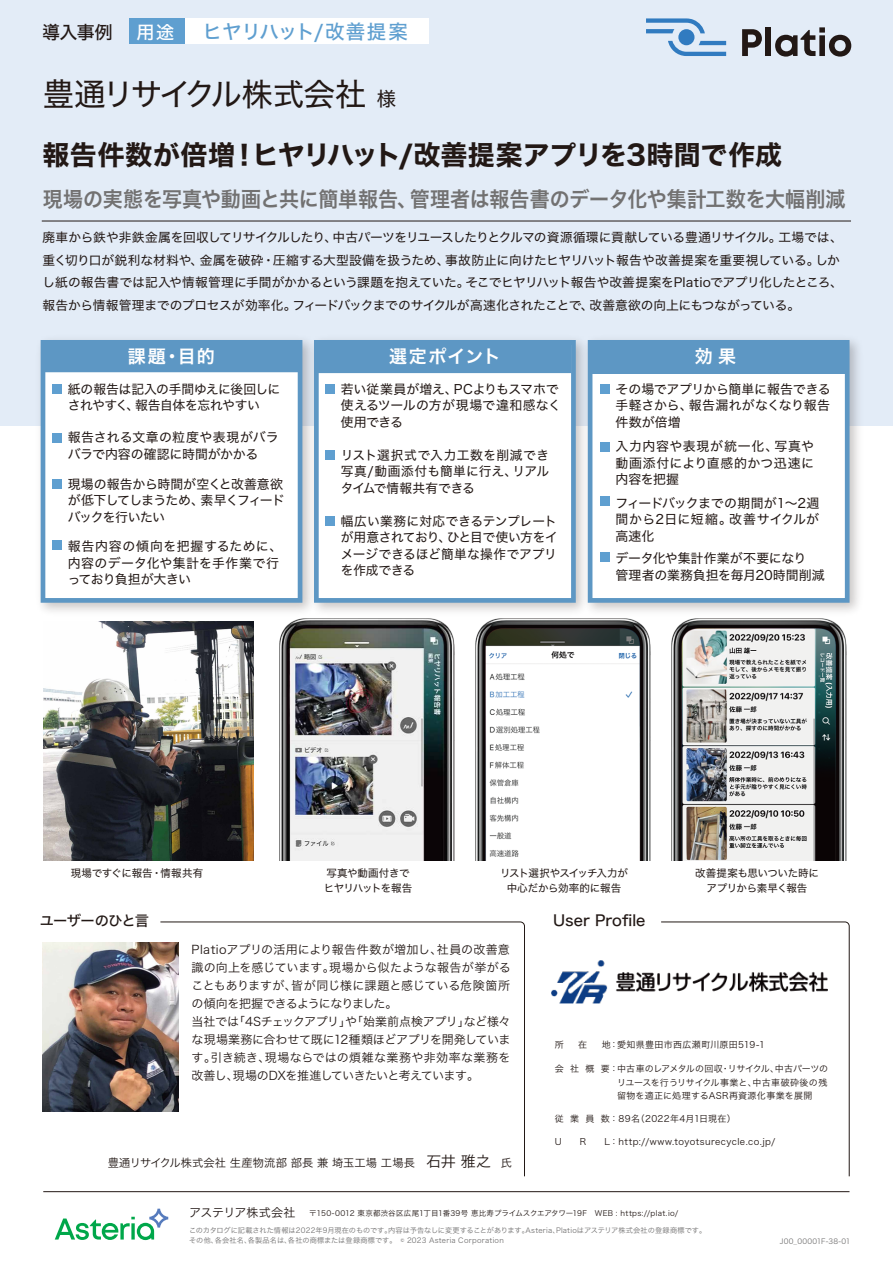
<style>
.page{position:relative;width:893px;height:1263px;background:#fff}
.page>*{position:absolute;margin:0;border:0;box-sizing:border-box;transform-origin:0 0}
.t1{font:31.5px "Hiragino Sans W4";letter-spacing:-.06em;color:#221815}
.t2{font:27px "Hiragino Sans W7";color:#221815}
.t3{font:21px "Hiragino Sans W6";letter-spacing:-.005em;color:#727171;scale:.95 1}
.t4{font:19.5px "Hiragino Sans W5";letter-spacing:-.005em;color:#5f9fd0}
.t5{font:18px "Hiragino Sans W6";letter-spacing:.075em;color:#fff}
.t6{font:18px "Hiragino Sans W5";color:#221815}
.t7{font:18px "Hiragino Sans W5";color:#fff}
.t8{font:15px "Hiragino Sans W5";letter-spacing:.005em;color:#221815}
.t9{font:14.25px "Hiragino Sans W5";letter-spacing:-.05em;color:#221815}
.t10{font:12.9px/16.5px "Hiragino Sans W4";letter-spacing:-.005em;color:#221815;text-align:justify}
.t11{font:12.9px/16.5px "Hiragino Sans W4";letter-spacing:-.045em;color:#221815}
.t12{font:12.9px/16.5px "Hiragino Sans W4";letter-spacing:.025em;color:#221815}
.t13{font:12.9px/16.5px "Hiragino Sans W4";letter-spacing:-.025em;color:#221815}
.t14{font:12.6px/22.5px "Hiragino Sans W4";letter-spacing:-.02em;color:#221815}
.t15{font:12px/18px "Hiragino Sans W3";letter-spacing:-.01em;color:#221815}
.t16{font:11.25px "Hiragino Sans W3";letter-spacing:.01em;color:#221815}
.t17{font:10.5px/15px "Hiragino Sans W4";letter-spacing:-.025em;color:#221815;text-align:center}
.t18{font:10.5px/15px "Hiragino Sans W4";letter-spacing:-.045em;color:#221815}
.t19{font:10.5px "Hiragino Sans W4";letter-spacing:-.005em;color:#221815}
.t20{font:9px/13.5px "Hiragino Sans W3";letter-spacing:.035em;color:#221815;text-align:justify}
.t21{font:7.5px "Hiragino Sans W3";letter-spacing:.015em;color:#221815}
.t22{font:7.2px/9.8px "Hiragino Sans W3";letter-spacing:.015em;color:#727171}
.s1{font-size:19.5px}
.s2{font-size:15px}
</style>
<div class="page">
<div style="left:0;top:0;width:893px;height:426px;background:#e3ecf7"></div>
<svg style="left:55px;top:1209px;width:113px;height:31px"></svg>
<hr style="left:43px;top:1191px;width:806px;height:1px;background:#221815">
<div style="left:184px;top:19px;width:245px;height:25px;background:#fff"></div>
<div style="left:129px;top:19px;width:55px;height:25px;background:#5f9fd0"></div>
<svg style="left:661px;top:921px;width:189px;height:256px"></svg>
<svg style="left:160px;top:921px;width:365px;height:256px"></svg>
<hr style="left:42px;top:221px;width:809px;height:1px;background:#221815">
<svg style="left:646px;top:18px;width:59px;height:15px"></svg>
<div style="left:678px;top:29px;width:16px;height:16px;background:#317bc0;border-radius:50%"></div>
<svg style="left:668px;top:41px;width:58px;height:15px"></svg>
<svg style="left:742px;top:29px;width:20px;height:27px"></svg>
<div style="left:765px;top:28px;width:6px;height:28px;background:#221815"></div>
<svg style="left:775px;top:27px;width:76px;height:30px"></svg>
<img style="left:672px;top:621px;width:175px;height:240px">
<img style="left:476px;top:621px;width:175px;height:240px">
<img style="left:280px;top:621px;width:175px;height:240px">
<img style="left:40px;top:340px;width:265px;height:281px">
<div style="left:41px;top:340px;width:261px;height:263px;background:#fff;border:5px solid #5d97c4"></div>
<img style="left:305px;top:341px;width:274px;height:280px">
<div style="left:314px;top:340px;width:262px;height:263px;background:#fff;border:5px solid #5d97c4"></div>
<img style="left:579px;top:340px;width:280px;height:281px">
<div style="left:588px;top:340px;width:261px;height:263px;background:#fff;border:5px solid #5d97c4"></div>
<div style="left:43px;top:342px;width:255px;height:30px;background:#5d97c4"></div>
<div style="left:316px;top:342px;width:255px;height:31px;background:#5d97c4"></div>
<div style="left:590px;top:342px;width:256px;height:32px;background:#5d97c4"></div>
<div style="left:53px;top:384px;width:9px;height:10px;background:#5f9fd0"></div>
<div style="left:326px;top:384px;width:9px;height:10px;background:#5f9fd0"></div>
<div style="left:325px;top:451px;width:10px;height:9px;background:#5f9fd0"></div>
<div style="left:325px;top:517px;width:10px;height:9px;background:#5f9fd0"></div>
<div style="left:53px;top:540px;width:9px;height:9px;background:#5f9fd0"></div>
<div style="left:53px;top:433px;width:9px;height:9px;background:#5f9fd0"></div>
<div style="left:53px;top:480px;width:9px;height:9px;background:#5f9fd0"></div>
<div style="left:601px;top:384px;width:9px;height:10px;background:#5f9fd0"></div>
<div style="left:601px;top:497px;width:9px;height:9px;background:#5f9fd0"></div>
<div style="left:601px;top:552px;width:9px;height:9px;background:#5f9fd0"></div>
<div style="left:601px;top:442px;width:9px;height:9px;background:#5f9fd0"></div>
<img style="left:43px;top:621px;width:210px;height:240px">
<img style="left:43px;top:942px;width:135px;height:169px">
<img style="left:551px;top:961px;width:277px;height:42px">
<h3 class="t7" style="left:136px;top:16px;width:39px">用途</h3>
<h3 class="t4" style="left:203px;top:14px;width:207px">ヒヤリハット/改善提案</h3>
<h1 class="t1" style="left:43px;top:66px;width:355px">豊通リサイクル株式会社 <span class="s1">様</span></h1>
<h2 class="t2" style="left:43px;top:133px;width:741px">報告件数が倍増！ヒヤリハット/改善提案アプリを3時間で作成</h2>
<h3 class="t3" style="left:43px;top:180px;width:847px">現場の実態を写真や動画と共に簡単報告、管理者は報告書のデータ化や集計工数を大幅削減</h3>
<h3 class="t6" style="left:42px;top:16px;width:72px">導入事例</h3>
<p class="t14" style="left:43px;top:225px;width:802px">廃車から鉄や非鉄金属を回収してリサイクルしたり、中古パーツをリユースしたりとクルマの資源循環に貢献している豊通リサイクル。工場では、重く切り口が鋭利な材料や、金属を破砕・圧縮する大型設備を扱うため、事故防止に向けたヒヤリハット報告や改善提案を重要視している。しかし紙の報告書では記入や情報管理に手間がかかるという課題を抱えていた。そこでヒヤリハット報告や改善提案をPlatioでアプリ化したところ、報告から情報管理までのプロセスが効率化。フィードバックまでのサイクルが高速化されたことで、改善意欲の向上にもつながっている。</p>
<h3 class="t5" style="left:128px;top:340px;width:88px">課題・目的</h3>
<h3 class="t5" style="left:389px;top:340px;width:113px">選定ポイント</h3>
<h3 class="t5" style="left:695px;top:340px;width:43px">効果</h3>
<p class="t13" style="left:68px;top:380px;width:214px">紙の報告は記入の手間ゆえに後回しにされやすく、報告自体を忘れやすい</p>
<p class="t10" style="left:341px;top:380px;width:222px;text-align:left">若い従業員が増え、PCよりもスマホで使えるツールの方が現場で違和感なく使用できる</p>
<p class="t10" style="left:341px;top:446px;width:210px">リスト選択式で入力工数を削減でき写真/動画添付も簡単に行え、リアルタイムで情報共有できる</p>
<p class="t10" style="left:341px;top:512px;width:218px">幅広い業務に対応できるテンプレートが用意されており、ひと目で使い方をイメージできるほど簡単な操作でアプリを作成できる</p>
<p class="t10" style="left:615px;top:380px;width:217px">その場でアプリから簡単に報告できる手軽さから、報告漏れがなくなり報告件数が倍増</p>
<p class="t10" style="left:68px;top:428px;width:213px">報告される文章の粒度や表現がバラバラで内容の確認に時間がかかる</p>
<p class="t11" style="left:68px;top:475px;width:219px">現場の報告から時間が空くと改善意欲が低下してしまうため、素早くフィードバックを行いたい</p>
<p class="t10" style="left:615px;top:437px;width:200px">入力内容や表現が統一化、写真や動画添付により直感的かつ迅速に内容を把握</p>
<p class="t10" style="left:615px;top:494px;width:205px">フィードバックまでの期間が1～2週間から2日に短縮。改善サイクルが高速化</p>
<p class="t10" style="left:615px;top:549px;width:211px">データ化や集計作業が不要になり<br>管理者の業務負担を毎月20時間削減</p>
<p class="t12" style="left:68px;top:537px;width:216px">報告内容の傾向を把握するために、内容のデータ化や集計を手作業で行っており負担が大きい</p>
<p class="t19" style="left:71px;top:864px;width:134px">現場ですぐに報告・情報共有</p>
<p class="t18" style="left:324px;top:865px;width:90px">写真や動画付きでヒヤリハットを報告</p>
<p class="t17" style="left:500px;top:865px;width:129px">リスト選択やスイッチ入力が中心だから効率的に報告</p>
<p class="t17" style="left:695px;top:865px;width:125px">改善提案も思いついた時にアプリから素早く報告</p>
<p class="t9" style="left:40px;top:908px;width:111px">ユーザーのひと言</p>
<p class="t8" style="left:553px;top:907px;width:94px">User Profile</p>
<p class="t15" style="left:192px;top:940px;width:321px">Platioアプリの活用により報告件数が増加し、社員の改善意識の向上を感じています。現場から似たような報告が挙がることもありますが、皆が同じ様に課題と感じている危険箇所の傾向を把握できるようになりました。<br>当社では「4Sチェックアプリ」や「始業前点検アプリ」など様々な現場業務に合わせて既に12種類ほどアプリを開発しています。引き続き、現場ならではの煩雑な業務や非効率な業務を改善し、現場のDXを推進していきたいと考えています。</p>
<p class="t16" style="left:108px;top:1152px;width:406px">豊通リサイクル株式会社 生産物流部 部長 兼 埼玉工場 工場長　<span class="s2">石井 雅之</span> 氏</p>
<p class="t20" style="left:555px;top:1037px;width:10px">所</p>
<p class="t20" style="left:578px;top:1037px;width:10px">在</p>
<p class="t20" style="left:602px;top:1037px;width:165px">地：愛知県豊田市西広瀬町川原田519-1</p>
<p class="t20" style="left:617px;top:1061px;width:213px;text-indent:-62px">会 社 概 要：中古車のレアメタルの回収・リサイクル、中古パーツのリユースを行うリサイクル事業と、中古車破砕後の残留物を適正に処理するASR再資源化事業を展開</p>
<p class="t20" style="left:555px;top:1111px;width:182px">従 業 員 数：89名（2022年4月1日現在）</p>
<p class="t20" style="left:555px;top:1134px;width:8px">U</p>
<p class="t20" style="left:580px;top:1134px;width:8px">R</p>
<p class="t20" style="left:604px;top:1134px;width:172px">L：http://www.toyotsurecycle.co.jp/</p>
<p class="t15" style="left:189px;top:1202px;width:108px">アステリア株式会社</p>
<p class="t22" style="left:189px;top:1225px;width:519px">このカタログに記載された情報は2022年9月現在のものです。内容は予告なしに変更することがあります。Asteria、Platioはアステリア株式会社の登録商標です。その他、各会社名、各製品名は、各社の商標または登録商標です。　© 2023 Asteria Corporation</p>
<p class="t21" style="left:309px;top:1206px;width:371px">〒150-0012 東京都渋谷区広尾1丁目1番39号 恵比寿プライムスクエアタワー19F　WEB : https://plat.io/</p>
<p class="t22" style="left:780px;top:1235px;width:72px">J00_00001F-38-01</p>
</div>
